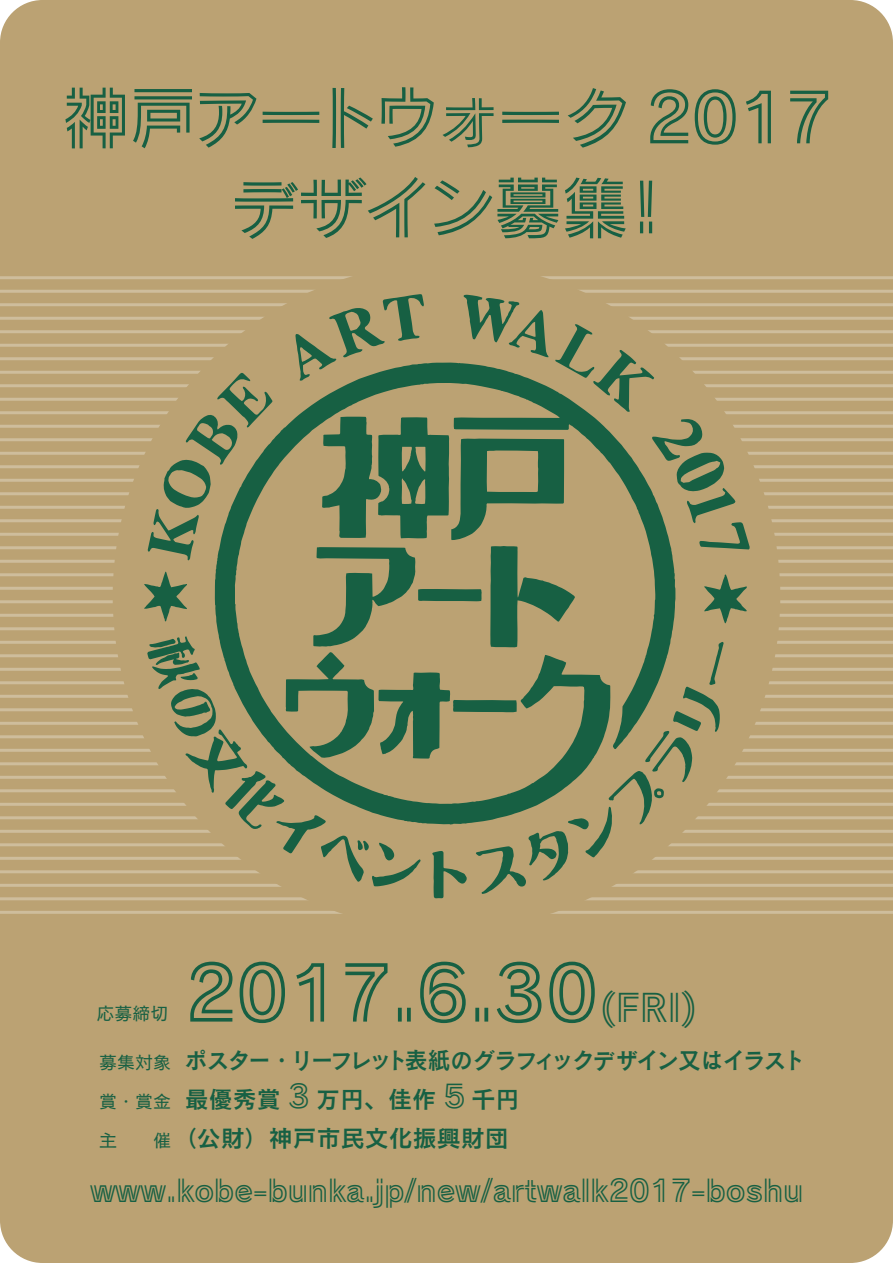
<style>
.page{position:relative;width:893px;height:1263px;background:#bba273}
.page>*{position:absolute;margin:0;border:0;box-sizing:border-box;transform-origin:0 0}
.t1{font:74.85px "Railway Std B";color:#176043}
.t2{font:67.5px/90px "Railway Std B";letter-spacing:-.015em;color:#176043;text-align:center}
.t3{font:30px "Railway Std B";color:#176043}
.t4{font:24px "Cezanne Pro DB";letter-spacing:-.09em;color:#176043;scale:.95 1}
.t5{font:24px "Cezanne Pro DB";color:#176043}
.t6{font:18px/39px "Cezanne Pro M";color:#176043;text-align:justify}
.s1{font-size:37.35px}
.s2{font-family:"Railway Std B";font-size:31.2px}
</style>
<div class="page">
<hr style="left:0;top:276px;width:893px;height:3px;background:#cebd9c">
<hr style="left:0;top:290px;width:893px;height:3px;background:#cebd9c">
<hr style="left:0;top:303px;width:893px;height:3px;background:#cebd9c">
<hr style="left:0;top:317px;width:893px;height:3px;background:#cebd9c">
<hr style="left:0;top:330px;width:893px;height:3px;background:#cebd9c">
<hr style="left:0;top:344px;width:893px;height:3px;background:#cebd9c">
<hr style="left:0;top:357px;width:893px;height:3px;background:#cebd9c">
<hr style="left:0;top:371px;width:893px;height:3px;background:#cebd9c">
<hr style="left:0;top:384px;width:893px;height:3px;background:#cebd9c">
<hr style="left:0;top:398px;width:893px;height:3px;background:#cebd9c">
<hr style="left:0;top:411px;width:893px;height:3px;background:#cebd9c">
<hr style="left:0;top:425px;width:893px;height:3px;background:#cebd9c">
<hr style="left:0;top:438px;width:893px;height:3px;background:#cebd9c">
<hr style="left:0;top:452px;width:893px;height:3px;background:#cebd9c">
<hr style="left:0;top:465px;width:893px;height:3px;background:#cebd9c">
<hr style="left:0;top:479px;width:893px;height:3px;background:#cebd9c">
<hr style="left:0;top:492px;width:893px;height:3px;background:#cebd9c">
<hr style="left:0;top:506px;width:893px;height:3px;background:#cebd9c">
<hr style="left:0;top:519px;width:893px;height:3px;background:#cebd9c">
<hr style="left:0;top:533px;width:893px;height:3px;background:#cebd9c">
<hr style="left:0;top:546px;width:893px;height:3px;background:#cebd9c">
<hr style="left:0;top:560px;width:893px;height:3px;background:#cebd9c">
<hr style="left:0;top:573px;width:893px;height:3px;background:#cebd9c">
<hr style="left:0;top:587px;width:893px;height:3px;background:#cebd9c">
<hr style="left:0;top:600px;width:893px;height:3px;background:#cebd9c">
<hr style="left:0;top:614px;width:893px;height:3px;background:#cebd9c">
<hr style="left:0;top:627px;width:893px;height:3px;background:#cebd9c">
<hr style="left:0;top:641px;width:893px;height:3px;background:#cebd9c">
<hr style="left:0;top:654px;width:893px;height:3px;background:#cebd9c">
<hr style="left:0;top:668px;width:893px;height:3px;background:#cebd9c">
<hr style="left:0;top:681px;width:893px;height:3px;background:#cebd9c">
<hr style="left:0;top:695px;width:893px;height:3px;background:#cebd9c">
<hr style="left:0;top:708px;width:893px;height:3px;background:#cebd9c">
<hr style="left:0;top:722px;width:893px;height:3px;background:#cebd9c">
<hr style="left:0;top:735px;width:893px;height:3px;background:#cebd9c">
<hr style="left:0;top:749px;width:893px;height:3px;background:#cebd9c">
<hr style="left:0;top:762px;width:893px;height:3px;background:#cebd9c">
<hr style="left:0;top:776px;width:893px;height:3px;background:#cebd9c">
<hr style="left:0;top:789px;width:893px;height:3px;background:#cebd9c">
<hr style="left:0;top:803px;width:893px;height:3px;background:#cebd9c">
<hr style="left:0;top:816px;width:893px;height:3px;background:#cebd9c">
<hr style="left:0;top:830px;width:893px;height:3px;background:#cebd9c">
<hr style="left:0;top:843px;width:893px;height:3px;background:#cebd9c">
<hr style="left:0;top:857px;width:893px;height:3px;background:#cebd9c">
<hr style="left:0;top:870px;width:893px;height:3px;background:#cebd9c">
<hr style="left:0;top:884px;width:893px;height:3px;background:#cebd9c">
<hr style="left:0;top:897px;width:893px;height:3px;background:#cebd9c">
<hr style="left:0;top:911px;width:893px;height:3px;background:#cebd9c">
<div style="left:113px;top:263px;width:667px;height:667px;border:36px solid #bba273;border-radius:50%"></div>
<svg style="left:144px;top:294px;width:606px;height:604px"></svg>
<h2 class="t2" style="left:62px;top:70px;width:771px">神戸アートウォーク 2017デザイン募集！</h2>
<h1 class="t1" style="left:185px;top:942px;width:513px">2017.6.30<span class="s1">(FRI)</span></h1>
<p class="t6" style="left:96px;top:994px;width:91px">応募締切　</p>
<p class="t6" style="left:99px;top:1042px;width:73px">募集対象賞・賞金主　　催</p>
<p class="t4" style="left:185px;top:1045px;width:655px">ポスター・リーフレット表紙のグラフィックデザイン又はイラスト</p>
<p class="t5" style="left:185px;top:1084px;width:336px">最優秀賞 <span class="s2">3</span> 万円、佳作 <span class="s2">5</span> 千円</p>
<p class="t5" style="left:173px;top:1123px;width:337px">（公財）神戸市民文化振興財団</p>
<p class="t3" style="left:90px;top:1170px;width:715px">www.kobe-bunka.jp/new/artwalk2017-boshu</p>
</div>
